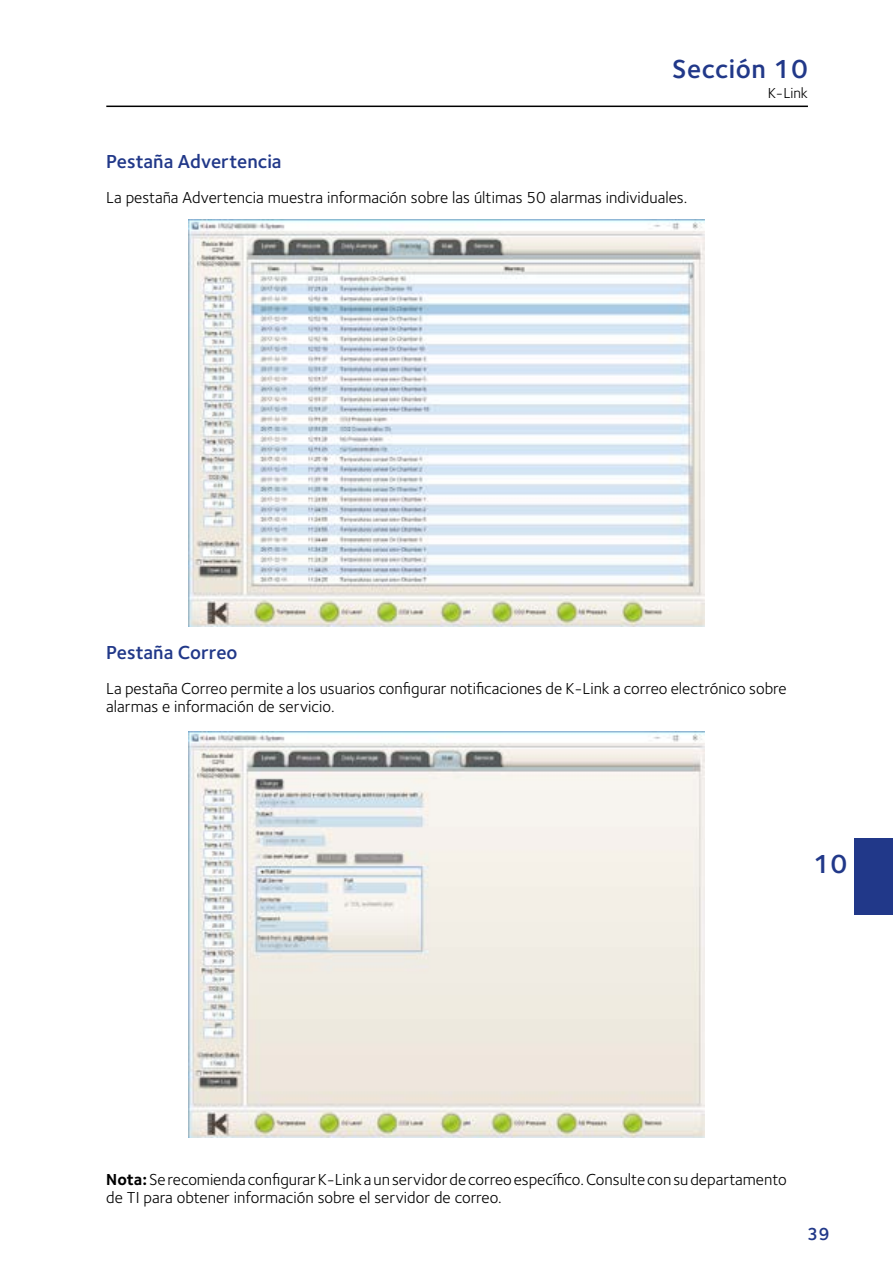
<style>
.page{position:relative;width:893px;height:1263px;background:#fff}
.page>*{position:absolute;margin:0;border:0;box-sizing:border-box;transform-origin:0 0}
.t1{font:600 27px "Foundry Sterling";letter-spacing:.02em;color:#213889}
.t2{font:600 19.5px "Foundry Sterling";color:#213889}
.t3{font:600 18px "Foundry Sterling";color:#213889}
.t4{font:16.5px/18px "Foundry Sterling";color:#000}
.t5{font:15px "Foundry Sterling";color:#000}
.s1{font-weight:700}
</style>
<div class="page">
<hr style="left:106px;top:106px;width:702px;height:1px;background:#000">
<div style="left:854px;top:838px;width:39px;height:76px;background:#213889"></div>
<img style="left:189px;top:220px;width:515px;height:406px">
<img style="left:189px;top:732px;width:515px;height:406px">
<h1 class="t1" style="left:672px;top:53px;width:137px">Sección 10</h1>
<p class="t2" style="left:106px;top:149px;width:177px">Pestaña Advertencia</p>
<p class="t4" style="left:106px;top:188px;width:582px">La pestaña Advertencia muestra información sobre las últimas 50 alarmas individuales.</p>
<p class="t5" style="left:768px;top:84px;width:42px">K-Link</p>
<p class="t2" style="left:106px;top:641px;width:133px">Pestaña Correo</p>
<p class="t4" style="left:106px;top:679px;width:682px">La pestaña Correo permite a los usuarios configurar notificaciones de K-Link a correo electrónico sobre alarmas e información de servicio.</p>
<h1 class="t1" style="left:813px;top:848px;width:36px">10</h1>
<p class="t4" style="left:106px;top:1171px;width:682px"><span class="s1">Nota:</span> Se recomienda configurar K-Link a un servidor de correo específico. Consulte con su departamento de TI para obtener información sobre el servidor de correo.</p>
<p class="t3" style="left:807px;top:1223px;width:24px">39</p>
</div>
